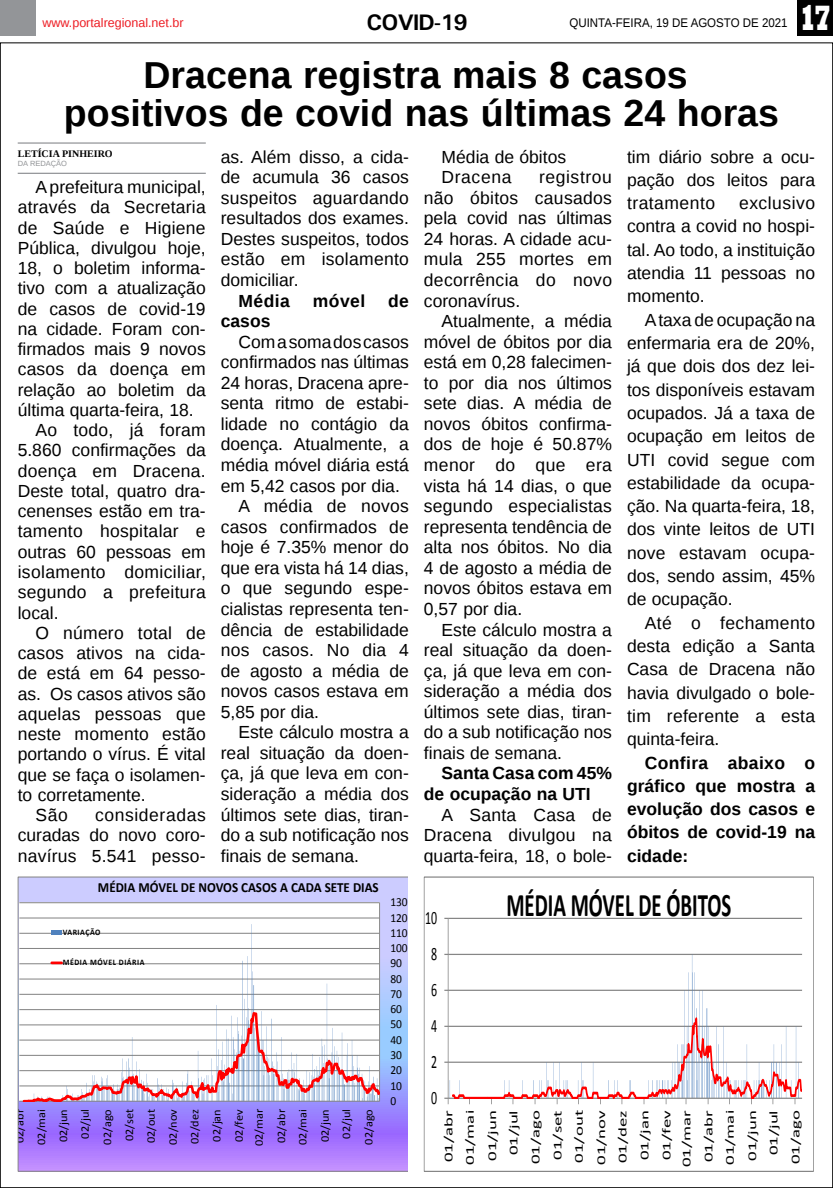
<style>
.page{position:relative;width:833px;height:1188px;background:#fff}
.page>*{position:absolute;margin:0;border:0;box-sizing:border-box;transform-origin:0 0}
.TÍTULO{font:700 37.5px "Liberation Sans";color:#000}
.t1{font:800 36.12px "Rockwell";color:#fff;scale:.7 1}
.t2{font:700 33px "Calibri";color:#000;scale:.63 1}
.TITULO_PG{font:700 22.5px "Univers";letter-spacing:-.04em;color:#000}
.t3{font:18.88px "Calibri";color:#000;scale:.63 1}
.MATÉRIA{font:17.5px/20.5px "Liberation Sans";color:#000;text-align:justify}
.MATÉRIA-2{font:700 17.5px/23.2px "Liberation Sans";color:#000}
.MATÉRIA-3{font:17.5px "Liberation Sans";letter-spacing:.035em;color:#000}
.t4{font:700 14px "Calibri";color:#000;scale:.93 1}
.DATA_PG{font:12.5px "Liberation Sans";color:#000;scale:.92 1}
.DATA_PG-2{font:12.5px "Liberation Sans";color:#ed1d24}
.t5{font:12.38px "Calibri";color:#000;scale:.93 1}
.t6{font:12.25px "Calibri";color:#000;scale:.93 1}
.t7{font:11.88px/21.8px "Calibri";color:#000;text-align:right;scale:1.59 1}
.t8{font:11.5px/21.9px "Calibri";color:#000;text-align:center;scale:1.07 1}
.CRÉDITO_NOME{font:700 10px "Liberation Serif";color:#000}
.t9{font:700 8.38px "Calibri";letter-spacing:.06em;color:#000;scale:.93 1}
.CRÉDITO_MATÉRIA{font:7.5px "Liberation Sans";color:#939598}
</style>
<div class="page">
<div style="left:0;top:0;width:36px;height:35px;background:#939598"></div>
<div style="left:797px;top:0;width:36px;height:35px;background:#000"></div>
<hr style="left:18px;top:142px;width:188px;height:2px;background:#939598">
<hr style="left:18px;top:173px;width:188px;height:1px;background:#939598">
<svg style="left:18px;top:876px;width:389px;height:295px"></svg>
<hr style="left:448px;top:989px;width:354px;height:1px;background:#868686">
<hr style="left:448px;top:953px;width:354px;height:1px;background:#868686">
<hr style="left:448px;top:917px;width:354px;height:1px;background:#868686">
<svg style="left:450px;top:954px;width:349px;height:43px"></svg>
<hr style="left:448px;top:918px;width:1px;height:179px;background:#868686">
<svg style="left:444px;top:997px;width:358px;height:106px"></svg>
<div style="left:424px;top:876px;width:389px;height:295px;border:1px solid #868686"></div>
<p class="DATA_PG-2" style="left:43px;top:15px;width:143px">www.portalregional.net.br</p>
<p class="TITULO_PG" style="left:366px;top:9px;width:103px">COVID-19</p>
<p class="DATA_PG" style="left:569px;top:15px;width:239px">QUINTA-FEIRA, 19 DE AGOSTO DE 2021</p>
<p class="t1" style="left:799px;top:-3px;width:48px">17</p>
<p class="TÍTULO" style="left:143px;top:50px;width:546px">Dracena registra mais 8 casos</p>
<p class="TÍTULO" style="left:64px;top:87px;width:716px">positivos de covid nas últimas 24 horas</p>
<p class="CRÉDITO_NOME" style="left:18px;top:146px;width:96px">LETÍCIA PINHEIRO</p>
<p class="CRÉDITO_MATÉRIA" style="left:18px;top:159px;width:51px">DA REDAÇÃO</p>
<p class="MATÉRIA" style="left:18px;top:177px;width:190px;text-indent:18px">A prefeitura municipal, através da Secretaria de Saúde e Higiene Pública, divulgou hoje, 18, o boletim informa&shy;tivo com a atualização de casos de covid-19 na cidade. Foram con&shy;firmados mais 9 novos casos da doença em relação ao boletim da última quarta-feira, 18.</p>
<p class="MATÉRIA" style="left:18px;top:420px;width:190px;text-indent:18px">Ao todo, já foram 5.860 confirmações da doença em Dracena.<br>Deste total, quatro dra&shy;cenenses estão em tra&shy;tamento hospitalar e outras 60 pessoas em isolamento domiciliar, segundo a prefeitura local.</p>
<p class="MATÉRIA" style="left:18px;top:623px;width:190px;text-indent:18px">O número total de casos ativos na cida&shy;de está em 64 pesso&shy;as. Os casos ativos são aquelas pessoas que neste momento estão portando o vírus. É vital que se faça o isolamen&shy;to corretamente.</p>
<p class="MATÉRIA" style="left:35px;top:805px;width:34px">São</p>
<p class="MATÉRIA" style="left:221px;top:147px;width:190px">as. Além disso, a cida&shy;de acumula 36 casos suspeitos aguardando resultados dos exames.<br>Destes suspeitos, todos estão em isolamento domiciliar.</p>
<p class="MATÉRIA-2" style="left:238px;top:288px;width:53px">Média</p>
<p class="MATÉRIA-2" style="left:313px;top:288px;width:54px">móvel</p>
<p class="MATÉRIA-2" style="left:388px;top:288px;width:22px">de</p>
<p class="MATÉRIA-2" style="left:221px;top:309px;width:51px">casos</p>
<p class="MATÉRIA" style="left:221px;top:332px;width:190px;text-indent:18px">Com a soma dos casos confirmados nas últimas 24 horas, Dracena apre&shy;senta ritmo de estabi&shy;lidade no contágio da doença. Atualmente, a média móvel diária está em 5,42 casos por dia.</p>
<p class="MATÉRIA" style="left:221px;top:496px;width:190px;text-indent:18px">A média de novos casos confirmados de hoje é 7.35% menor do que era vista há 14 dias, o que segundo espe&shy;cialistas representa ten&shy;dência de estabilidade nos casos. No dia 4 de agosto a média de novos casos estava em 5,85 por dia.</p>
<p class="MATÉRIA" style="left:221px;top:722px;width:190px;text-indent:18px">Este cálculo mostra a real situação da doen&shy;ça, já que leva em con&shy;sideração a média dos últimos sete dias, tiran&shy;do a sub notificação nos finais de semana.</p>
<p class="MATÉRIA" style="left:441px;top:147px;width:126px">Média de óbitos</p>
<p class="MATÉRIA-3" style="left:441px;top:167px;width:71px">Dracena</p>
<p class="MATÉRIA" style="left:627px;top:146px;width:190px;line-height:23.2px">tim diário sobre a ocu&shy;pação dos leitos para tratamento</p>
<p class="MATÉRIA" style="left:424px;top:167px;width:190px;text-indent:115px">registrou não óbitos causados pela covid nas últimas 24 horas. A cidade acu&shy;mula 255 mortes em decorrência do novo coronavírus.</p>
<p class="MATÉRIA" style="left:424px;top:311px;width:190px;text-indent:18px">Atualmente, a média móvel de óbitos por dia está em 0,28 falecimen&shy;to por dia nos últimos sete dias. A média de novos óbitos confirma&shy;dos de hoje é 50.87% menor do que era vista há 14 dias, o que segundo especialistas representa tendência de alta nos óbitos. No dia 4 de agosto a média de novos óbitos estava em 0,57 por dia.</p>
<p class="MATÉRIA" style="left:424px;top:619px;width:190px;text-indent:18px">Este cálculo mostra a real situação da doen&shy;ça, já que leva em con&shy;sideração a média dos últimos sete dias, tiran&shy;do a sub notificação nos finais de semana.</p>
<p class="MATÉRIA-2" style="left:424px;top:762px;width:190px;line-height:20.5px;text-indent:18px">Santa Casa com 45% de ocupação na UTI</p>
<p class="MATÉRIA" style="left:424px;top:804px;width:190px;text-indent:18px">A Santa Casa de Dracena divulgou na quarta-feira, 18, o bole-</p>
<p class="MATÉRIA" style="left:627px;top:192px;width:190px;line-height:23.2px;text-indent:112px">exclusivo contra a covid no hospi&shy;tal. Ao todo, a instituição atendia 11 pessoas no momento.</p>
<p class="MATÉRIA" style="left:627px;top:309px;width:190px;line-height:23.2px;text-indent:18px">A taxa de ocupação na enfermaria era de 20%, já que dois dos dez lei&shy;tos disponíveis estavam ocupados. Já a taxa de ocupação em leitos de UTI covid segue com estabilidade da ocupa&shy;ção. Na quarta-feira, 18, dos vinte leitos de UTI nove estavam ocupa&shy;dos, sendo assim, 45% de ocupação.</p>
<p class="MATÉRIA" style="left:627px;top:611px;width:190px;line-height:23.2px;text-indent:18px">Até o fechamento desta edição a Santa Casa de Dracena não havia divulgado o bole&shy;tim referente a esta quinta-feira.</p>
<p class="MATÉRIA-2" style="left:627px;top:750px;width:190px;text-align:justify;text-indent:18px">Confira abaixo o gráfico que mostra a evolução dos casos e óbitos de covid-19 na cidade:</p>
<p class="MATÉRIA" style="left:18px;top:805px;width:190px;text-indent:77px">consideradas curadas do novo coro&shy;navírus 5.541 pesso-</p>
<p class="t4" style="left:98px;top:877px;width:303px">MÉDIA MÓVEL DE NOVOS CASOS A CADA SETE DIAS</p>
<p class="t9" style="left:63px;top:926px;width:42px">VARIAÇÃO</p>
<p class="t9" style="left:63px;top:956px;width:89px">MÉDIA MÓVEL DIÁRIA</p>
<p class="t8" style="left:9px;top:1144px;width:35px;rotate:-90deg">02/abr<br>02/mai<br>02/jun<br>02/jul<br>02/ago<br>02/set<br>02/out<br>02/nov<br>02/dez<br>02/jan<br>02/fev</p>
<p class="t8" style="left:248px;top:1145px;width:36px;text-align:right;rotate:-90deg">02/mar<br>02/abr<br>02/mai<br>02/jun<br>02/jul<br>02/ago</p>
<p class="t5" style="left:390px;top:894px;width:20px">130</p>
<p class="t6" style="left:390px;top:909px;width:20px">120</p>
<p class="t6" style="left:390px;top:924px;width:20px">110</p>
<p class="t5" style="left:390px;top:939px;width:20px">100</p>
<p class="t5" style="left:390px;top:955px;width:14px">90</p>
<p class="t6" style="left:390px;top:970px;width:14px">80</p>
<p class="t6" style="left:390px;top:985px;width:14px">70</p>
<p class="t5" style="left:390px;top:1000px;width:14px">60</p>
<p class="t5" style="left:390px;top:1016px;width:14px">50</p>
<p class="t6" style="left:390px;top:1031px;width:14px">40</p>
<p class="t6" style="left:390px;top:1046px;width:14px">30</p>
<p class="t5" style="left:390px;top:1061px;width:14px">20</p>
<p class="t5" style="left:390px;top:1077px;width:14px">10</p>
<p class="t6" style="left:390px;top:1092px;width:8px">0</p>
<p class="t3" style="left:425px;top:905px;width:21px">10</p>
<p class="t3" style="left:431px;top:941px;width:11px">8</p>
<p class="t3" style="left:431px;top:977px;width:11px">6</p>
<p class="t3" style="left:431px;top:1013px;width:11px">4</p>
<p class="t3" style="left:431px;top:1049px;width:11px">2</p>
<p class="t3" style="left:431px;top:1085px;width:11px">0</p>
<p class="t2" style="left:506px;top:883px;width:358px">MÉDIA MÓVEL DE ÓBITOS</p>
<p class="t7" style="left:438px;top:1164px;width:36px;rotate:-90deg">01/abr<br>01/mai<br>01/jun<br>01/jul<br>01/ago<br>01/set<br>01/out<br>01/nov<br>01/dez<br>01/jan<br>01/fev</p>
<p class="t7" style="left:675px;top:1166px;width:37px;rotate:-90deg">01/mar<br>01/abr<br>01/mai<br>01/jun<br>01/jul<br>01/ago</p>
</div>
